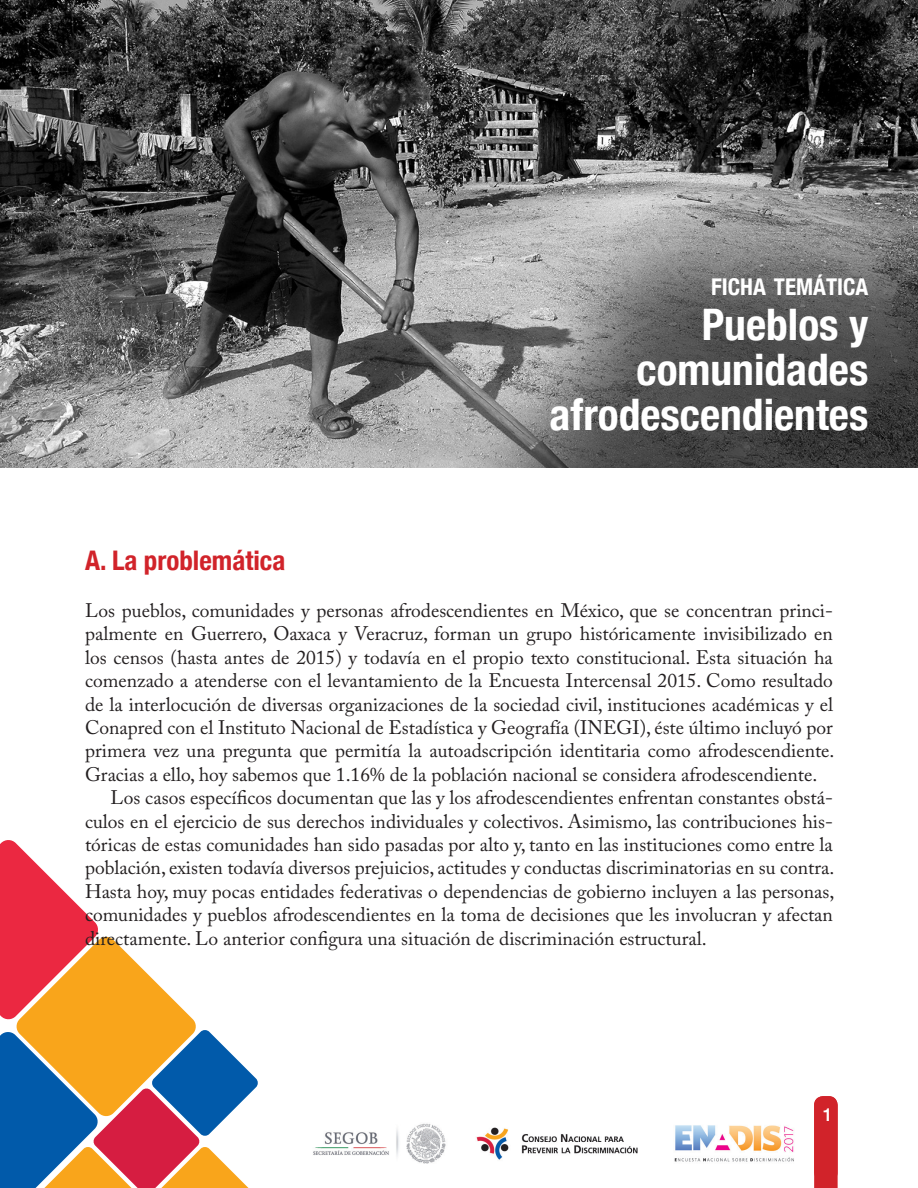
<style>
.page{position:relative;width:918px;height:1188px;background:#fff}
.page>*{position:absolute;margin:0;border:0;box-sizing:border-box;transform-origin:0 0}
.t1{font:700 condensed 43.5px "Helvetica Neue";color:#fff}
.Título_01{font:700 condensed 27px "Helvetica Neue";color:#d1232a}
.t2{font:700 condensed 23.1px "Helvetica Neue";color:#fff}
._01-_TXT{font:19.5px/23.4px "Adobe Caslon Pro";color:#231f20;text-align:justify}
.t3{font:500 18px "Helvetica Neue";color:#fff}
</style>
<div class="page">
<div style="left:814px;top:1096px;width:24px;height:92px;background:#d1232a"></div>
<img style="left:313px;top:1123px;width:481px;height:41px">
<svg style="left:0;top:840px;width:258px;height:348px"></svg>
<img style="left:0;top:0;width:918px;height:468px">
<p class="t2" style="left:711px;top:268px;width:159px">FICHA TEMÁTICA</p>
<p class="t1" style="left:702px;top:289px;width:168px">Pueblos y</p>
<p class="t1" style="left:637px;top:334px;width:233px">comunidades</p>
<p class="t1" style="left:550px;top:379px;width:320px">afrodescendientes</p>
<p class="Título_01" style="left:85px;top:538px;width:202px">A. La problemática</p>
<p class="_01-_TXT" style="left:85px;top:599px;width:751px">Los pueblos, comunidades y personas afrodescendientes en México, que se concentran princi&shy;palmente en Guerrero, Oaxaca y Veracruz, forman un grupo históricamente invisibilizado en los censos (hasta antes de 2015) y todavía en el propio texto constitucional. Esta situación ha comenzado a atenderse con el levantamiento de la Encuesta Intercensal 2015. Como resultado de la interlocución de diversas organizaciones de la sociedad civil, instituciones académicas y el Conapred con el Instituto Nacional de Estadística y Geografía (INEGI), éste último incluyó por primera vez una pregunta que permitía la autoadscripción identitaria como afrodescendiente.<br>Gracias a ello, hoy sabemos que 1.16% de la población nacional se considera afrodescendiente.</p>
<p class="_01-_TXT" style="left:85px;top:786px;width:751px;text-indent:26px">Los casos específicos documentan que las y los afrodescendientes enfrentan constantes obstá&shy;culos en el ejercicio de sus derechos individuales y colectivos. Asimismo, las contribuciones his&shy;tóricas de estas comunidades han sido pasadas por alto y, tanto en las instituciones como entre la población, existen todavía diversos prejuicios, actitudes y conductas discriminatorias en su contra.<br>Hasta hoy, muy pocas entidades federativas o dependencias de gobierno incluyen a las personas, comunidades y pueblos afrodescendientes en la toma de decisiones que les involucran y afectan directamente. Lo anterior configura una situación de discriminación estructural.</p>
<p class="t3" style="left:823px;top:1100px;width:12px">1</p>
</div>
